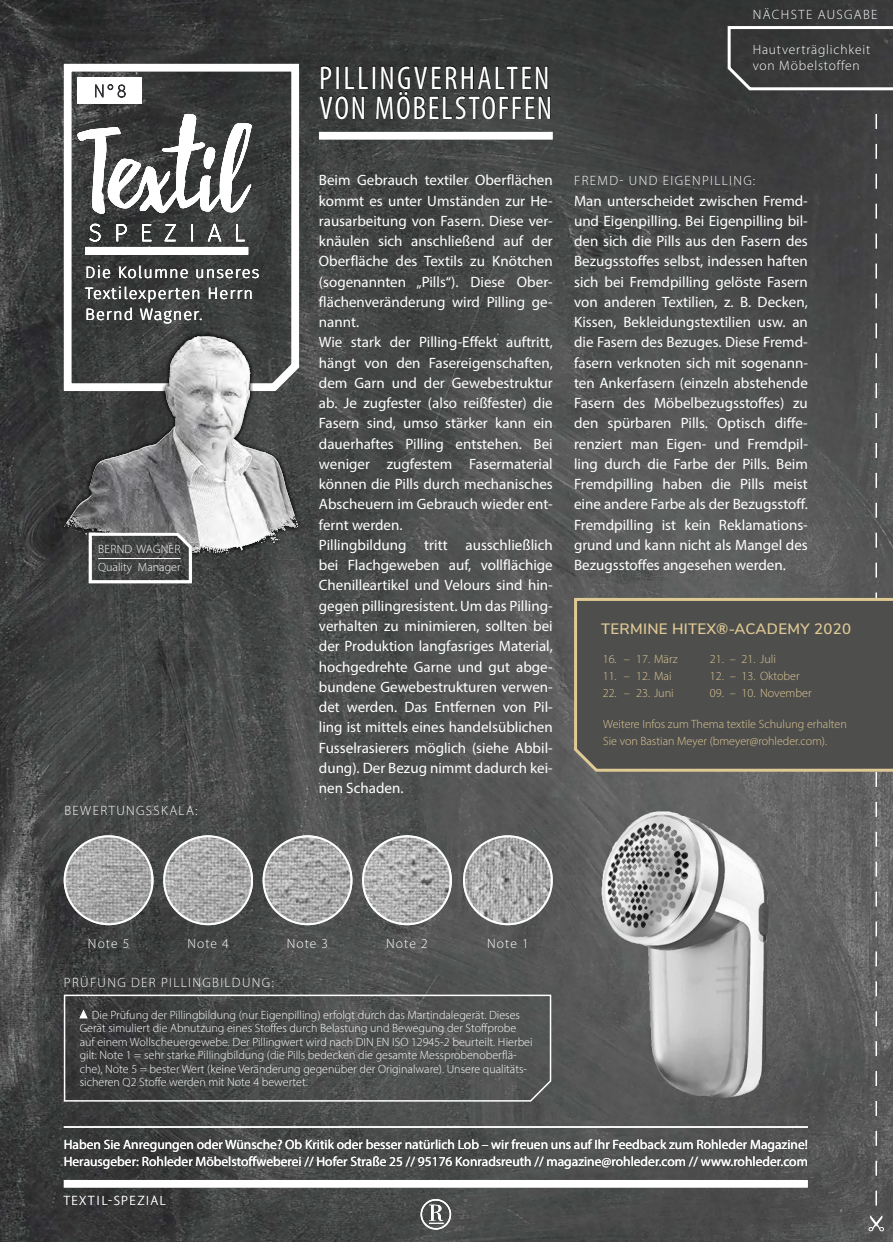
<style>
.page{position:relative;width:893px;height:1242px;background:#fff}
.page>*{position:absolute;margin:0;border:0;box-sizing:border-box;transform-origin:0 0}
.t1{font:condensed 33px/30px "Myriad Pro";letter-spacing:.065em;color:#fff}
.t2{font:300 16.5px/21px "Fira Sans";letter-spacing:.06em;color:#fff}
.t3{font:15px/20.2px "Myriad Pro";color:#fff}
.t4{font:600 15px "Nunito Sans";letter-spacing:.02em;color:#dfc994}
.t5{font:13.5px/16.5px "Myriad Pro";color:#fff}
.t6{font:300 13.5px "Myriad Pro";letter-spacing:.1em;color:#fff}
.t7{font:300 13.5px/16.2px "Myriad Pro";letter-spacing:.06em;color:#fff}
.t8{font:300 12.15px/17px "Myriad Pro";color:#dfc994;text-align:justify}
.t9{font:300 12px/13.5px "Myriad Pro";color:#fff}
.t10{font:300 12px/17px "Myriad Pro";color:#dfc994}
</style>
<div class="page">
<img style="left:0;top:0;width:893px;height:1242px">
<svg style="left:875px;top:114px;width:2px;height:1091px"></svg>
<svg style="left:868px;top:1215px;width:16px;height:16px"></svg>
<svg style="left:60px;top:60px;width:243px;height:335px;background:#535554"></svg>
<div style="left:60px;top:332px;width:242px;height:225px;background:#000;opacity:.44"></div>
<svg style="left:87px;top:531px;width:106px;height:53px;background:#636564"></svg>
<hr style="left:98px;top:558px;width:83px;height:1px;background:#fff">
<hr style="left:64px;top:1126px;width:744px;height:1px;background:#fff">
<div style="left:64px;top:1180px;width:744px;height:7px;background:#fff"></div>
<div style="left:421px;top:1199px;width:30px;height:30px;border:1px solid #fff;border-radius:50%"></div>
<div style="left:421px;top:1200px;width:29px;height:28px;border:1px solid #fff;border-radius:50%"></div>
<svg style="left:429px;top:1204px;width:15px;height:20px"></svg>
<svg style="left:89px;top:223px;width:12px;height:19px"></svg>
<svg style="left:116px;top:224px;width:11px;height:18px"></svg>
<svg style="left:142px;top:224px;width:10px;height:18px"></svg>
<svg style="left:165px;top:224px;width:11px;height:18px"></svg>
<svg style="left:192px;top:224px;width:1px;height:17px"></svg>
<svg style="left:207px;top:223px;width:15px;height:19px"></svg>
<svg style="left:236px;top:224px;width:9px;height:18px"></svg>
<div style="left:85px;top:247px;width:163px;height:8px;background:#fff"></div>
<svg style="left:77px;top:114px;width:175px;height:102px"></svg>
<div style="left:77px;top:77px;width:65px;height:27px;background:#fff"></div>
<svg style="left:95px;top:84px;width:31px;height:14px"></svg>
<svg style="left:726px;top:25px;width:167px;height:68px;background:#4c4c4c"></svg>
<div style="left:319px;top:132px;width:234px;height:8px;background:#fff"></div>
<svg style="left:321px;top:66px;width:11px;height:23px"></svg>
<div style="left:336px;top:66px;width:3px;height:23px;border:1px solid #000"></div>
<svg style="left:345px;top:66px;width:23px;height:23px"></svg>
<div style="left:372px;top:66px;width:3px;height:23px;border:1px solid #000"></div>
<svg style="left:319px;top:96px;width:46px;height:23px"></svg>
<svg style="left:376px;top:66px;width:175px;height:53px;background:#2f3130"></svg>
<svg style="left:63px;top:994px;width:489px;height:108px;background:#4e504f"></svg>
<svg style="left:79px;top:1010px;width:9px;height:8px"></svg>
<img style="left:463px;top:835px;width:90px;height:90px;border-radius:45px">
<div style="left:463px;top:835px;width:90px;height:90px;border:2px solid #fff;border-radius:50%"></div>
<img style="left:263px;top:835px;width:89px;height:90px;border-radius:45px">
<div style="left:263px;top:835px;width:89px;height:90px;border:2px solid #fff;border-radius:50%"></div>
<img style="left:163px;top:835px;width:90px;height:90px;border-radius:45px">
<div style="left:163px;top:835px;width:90px;height:90px;border:2px solid #fff;border-radius:50%"></div>
<img style="left:64px;top:835px;width:89px;height:90px;border-radius:45px">
<div style="left:64px;top:835px;width:89px;height:90px;border:2px solid #fff;border-radius:50%"></div>
<img style="left:362px;top:835px;width:90px;height:90px;border-radius:45px">
<div style="left:362px;top:835px;width:90px;height:90px;border:2px solid #fff;border-radius:50%"></div>
<img style="left:589px;top:801px;width:192px;height:308px">
<svg style="left:573px;top:596px;width:320px;height:178px;background:#545350"></svg>
<p class="t2" style="left:85px;top:262px;width:176px">Die Kolumne unseres<br>Textilexperten Herrn<br>Bernd Wagner.</p>
<p class="t9" style="left:98px;top:540px;width:84px;line-height:18px">BERND WAGNER<br>Quality Manager</p>
<p class="t6" style="left:64px;top:802px;width:135px">BEWERTUNGSSKALA:</p>
<h1 class="t1" style="left:319px;top:62px;width:235px">PILLINGVERHALTEN<br>VON MÖBELSTOFFEN</h1>
<p class="t6" style="left:753px;top:6px;width:126px">NÄCHSTE AUSGABE</p>
<p class="t7" style="left:753px;top:41px;width:119px">Hautverträglichkeit von Möbelstoffen</p>
<p class="t3" style="left:319px;top:170px;width:235px">Beim Gebrauch textiler Oberflächen kommt es unter Umständen zur He&shy;rausarbeitung von Fasern. Diese ver&shy;knäulen sich anschließend auf der Oberfläche des Textils zu Knötchen (sogenannten „Pills“). Diese Ober&shy;flächenveränderung wird Pilling ge&shy;nannt.<br>Wie stark der Pilling-Effekt auftritt, hängt von den Fasereigenschaften, dem Garn und der Gewebestruktur ab. Je zugfester (also reißfester) die Fasern sind, umso stärker kann ein dauerhaftes Pilling entstehen. Bei weniger zugfestem Fasermaterial können die Pills durch mechanisches Abscheuern im Gebrauch wieder ent&shy;fernt werden.<br>Pillingbildung tritt ausschließlich bei Flachgeweben auf, vollflächige Chenilleartikel und Velours sind hin&shy;gegen pillingresistent. Um das Pilling&shy;verhalten zu minimieren, sollten bei der Produktion langfasriges Material, hochgedrehte Garne und gut abge&shy;bundene Gewebestrukturen verwen&shy;det werden. Das Entfernen von Pil&shy;ling ist mittels eines handelsüblichen Fusselrasierers möglich (siehe Abbil&shy;dung). Der Bezug nimmt dadurch kei&shy;nen Schaden.</p>
<p class="t6" style="left:574px;top:173px;width:183px">FREMD- UND EIGENPILLING:</p>
<p class="t3" style="left:574px;top:190px;width:235px;text-align:justify">Man unterscheidet zwischen Fremd&shy;und Eigenpilling. Bei Eigenpilling bil&shy;den sich die Pills aus den Fasern des Bezugsstoffes selbst, indessen haften sich bei Fremdpilling gelöste Fasern von anderen Textilien, z. B. Decken, Kissen, Bekleidungstextilien usw. an die Fasern des Bezuges. Diese Fremd&shy;fasern verknoten sich mit sogenann&shy;ten Ankerfasern (einzeln abstehende Fasern des Möbelbezugsstoffes) zu den spürbaren Pills. Optisch diffe&shy;renziert man Eigen- und Fremdpil&shy;ling durch die Farbe der Pills. Beim Fremdpilling haben die Pills meist eine andere Farbe als der Bezugsstoff.<br>Fremdpilling ist kein Reklamations&shy;grund und kann nicht als Mangel des Bezugsstoffes angesehen werden.</p>
<p class="t4" style="left:601px;top:617px;width:251px">TERMINE HITEX®-ACADEMY 2020</p>
<p class="t8" style="left:636px;top:650px;width:43px">17. März</p>
<p class="t8" style="left:636px;top:667px;width:37px">12. Mai</p>
<p class="t8" style="left:636px;top:684px;width:39px">23. Juni</p>
<p class="t8" style="left:603px;top:650px;width:15px">16.<br>11.<br>22.</p>
<p class="t8" style="left:730px;top:650px;width:47px">– 21. Juli</p>
<p class="t8" style="left:710px;top:650px;width:15px">21.<br>12.<br>09.</p>
<p class="t10" style="left:603px;top:715px;width:245px">Weitere Infos zum Thema textile Schulung erhalten<br>Sie von Bastian Meyer (bmeyer@rohleder.com).</p>
<p class="t8" style="left:624px;top:650px;width:8px">– – –</p>
<p class="t8" style="left:730px;top:667px;width:71px">– 13. Oktober</p>
<p class="t8" style="left:730px;top:684px;width:83px">– 10. November</p>
<p class="t6" style="left:88px;top:935px;width:43px">Note 5</p>
<p class="t6" style="left:187px;top:935px;width:43px">Note 4</p>
<p class="t6" style="left:287px;top:935px;width:43px">Note 3</p>
<p class="t6" style="left:386px;top:935px;width:43px">Note 2</p>
<p class="t6" style="left:487px;top:935px;width:43px">Note 1</p>
<p class="t6" style="left:64px;top:974px;width:211px">PRÜFUNG DER PILLINGBILDUNG:</p>
<p class="t9" style="left:80px;top:1007px;width:454px;text-indent:12px">Die Prüfung der Pillingbildung (nur Eigenpilling) erfolgt durch das Martindalegerät. Dieses Gerät simuliert die Abnutzung eines Stoffes durch Belastung und Bewegung der Stoffprobe auf einem Wollscheuergewebe. Der Pillingwert wird nach DIN EN ISO 12945-2 beurteilt. Hierbei gilt: Note 1 = sehr starke Pillingbildung (die Pills bedecken die gesamte Messprobenoberflä&shy;che), Note 5 = bester Wert (keine Veränderung gegenüber der Originalware). Unsere qualitäts&shy;sicheren Q2 Stoffe werden mit Note 4 bewertet.</p>
<p class="t5" style="left:64px;top:1136px;width:746px">Haben Sie Anregungen oder Wünsche? Ob Kritik oder besser natürlich Lob – wir freuen uns auf Ihr Feedback zum Rohleder Magazine!<br>Herausgeber: Rohleder Möbelstoffweberei // Hofer Straße 25 // 95176 Konradsreuth // magazine@rohleder.com // www.rohleder.com</p>
<p class="t6" style="left:64px;top:1192px;width:103px">TEXTIL-SPEZIAL</p>
</div>
